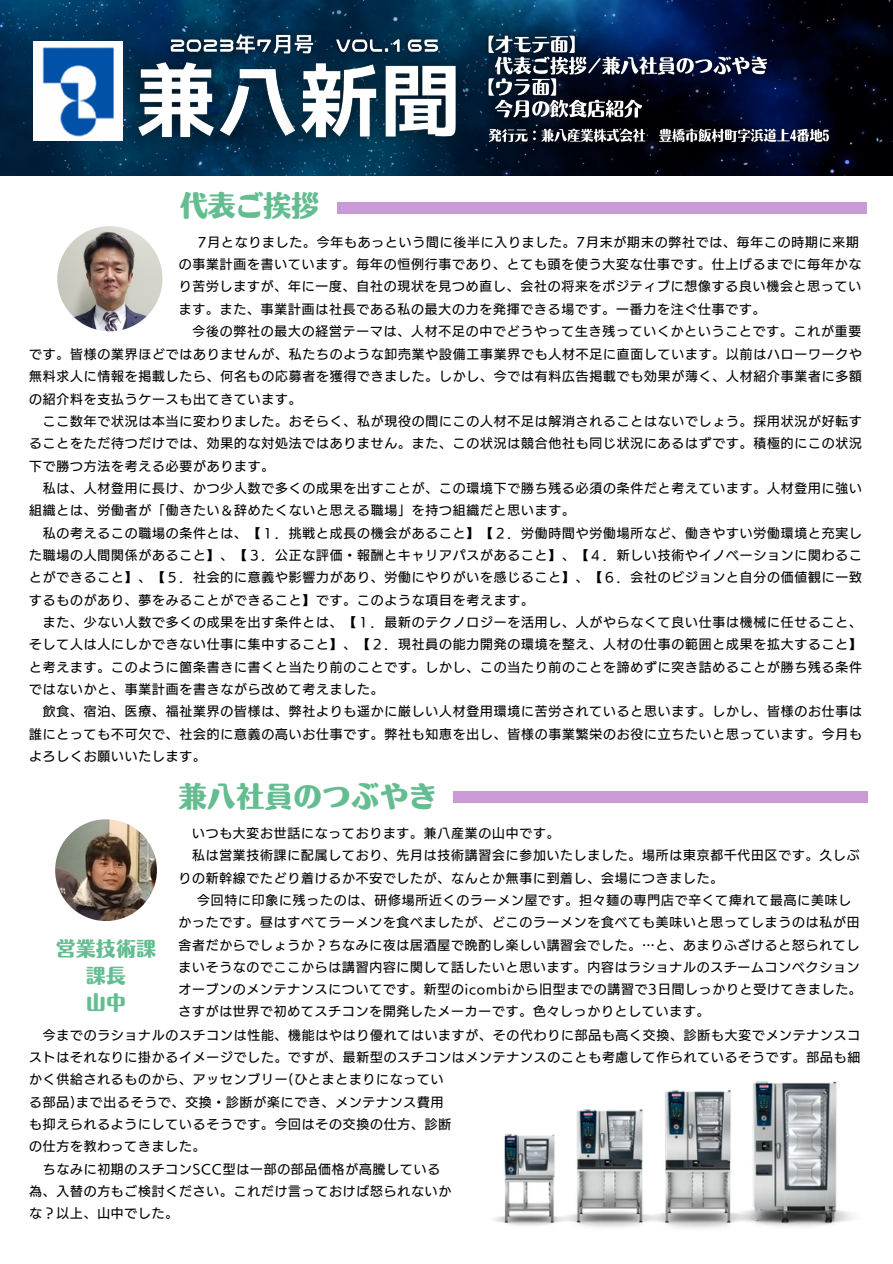
<style>
.page{position:relative;width:893px;height:1264px;background:#fff}
.page>*{position:absolute;margin:0;border:0;box-sizing:border-box;transform-origin:0 0}
.t1{font:27.9px "Motoya Ma Aporo Std W8";letter-spacing:.03em;color:#64bd90}
.t2{font:27.75px "Motoya Ma Aporo Std W8";color:#64bd90}
.t3{font:19.5px "Motoya Ma Aporo Std W8";letter-spacing:.03em;color:#64bd90}
.t4{font:12.75px/22.4px "Canva UD Kakugo Large Pr 6 N M";letter-spacing:.07em;color:#000}
</style>
<div class="page">
<img style="left:0;top:0;width:892px;height:175px">
<div style="left:337px;top:202px;width:529px;height:12px;background:#c99ad5"></div>
<img style="left:57px;top:226px;width:105px;height:105px;border-radius:50%">
<div style="left:453px;top:790px;width:414px;height:12px;background:#c99ad5"></div>
<img style="left:55px;top:819px;width:102px;height:102px;border-radius:50%">
<img style="left:100px;top:28px;width:396px;height:148px">
<img style="left:468px;top:26px;width:308px;height:101px">
<img style="left:161px;top:25px;width:288px;height:41px">
<img style="left:33px;top:41px;width:89px;height:99px">
<img style="left:494px;top:1081px;width:359px;height:148px">
<img style="left:483px;top:123px;width:351px;height:25px">
<p class="t2" style="left:180px;top:191px;width:141px">代表ご挨拶</p>
<p class="t4" style="left:179px;top:231px;width:684px;text-indent:19px">7月となりました。今年もあっという間に後半に入りました。7月末が期末の弊社では、毎年この時期に来期の事業計画を書いています。毎年の恒例行事であり、とても頭を使う大変な仕事です。仕上げるまでに毎年かなり苦労しますが、年に一度、自社の現状を見つめ直し、会社の将来をポジティブに想像する良い機会と思っています。また、事業計画は社長である私の最大の力を発揮できる場です。一番力を注ぐ仕事です。</p>
<p class="t4" style="left:192px;top:320px;width:670px">今後の弊社の最大の経営テーマは、人材不足の中でどうやって生き残っていくかということです。これが重要</p>
<p class="t4" style="left:29px;top:343px;width:834px;text-align:justify">です。皆様の業界ほどではありませんが、私たちのような卸売業や設備工事業界でも人材不足に直面しています。以前はハローワークや無料求人に情報を掲載したら、何名もの応募者を獲得できました。しかし、今では有料広告掲載でも効果が薄く、人材紹介事業者に多額の紹介料を支払うケースも出てきています。</p>
<p class="t4" style="left:29px;top:410px;width:834px;text-align:justify;text-indent:14px">ここ数年で状況は本当に変わりました。おそらく、私が現役の間にこの人材不足は解消されることはないでしょう。採用状況が好転することをただ待つだけでは、効果的な対処法ではありません。また、この状況は競合他社も同じ状況にあるはずです。積極的にこの状況下で勝つ方法を考える必要があります。</p>
<p class="t4" style="left:29px;top:477px;width:834px;text-indent:14px">私は、人材登用に長け、かつ少人数で多くの成果を出すことが、この環境下で勝ち残る必須の条件だと考えています。人材登用に強い組織とは、労働者が「働きたい＆辞めたくないと思える職場」を持つ組織だと思います。</p>
<p class="t4" style="left:29px;top:521px;width:834px;text-align:justify;text-indent:14px">私の考えるこの職場の条件とは、【１．挑戦と成長の機会があること】【２．労働時間や労働場所など、働きやすい労働環境と充実した職場の人間関係があること】、【３．公正な評価・報酬とキャリアパスがあること】、【４．新しい技術やイノベーションに関わることができること】、【５．社会的に意義や影響力があり、労働にやりがいを感じること】、【６．会社のビジョンと自分の価値観に一致するものがあり、夢をみることができること】です。このような項目を考えます。</p>
<p class="t4" style="left:29px;top:611px;width:834px;text-align:justify;text-indent:14px">また、少ない人数で多くの成果を出す条件とは、【１．最新のテクノロジーを活用し、人がやらなくて良い仕事は機械に任せること、そして人は人にしかできない仕事に集中すること】、【２．現社員の能力開発の環境を整え、人材の仕事の範囲と成果を拡大すること】と考えます。このように箇条書きに書くと当たり前のことです。しかし、この当たり前のことを諦めずに突き詰めることが勝ち残る条件ではないかと、事業計画を書きながら改めて考えました。</p>
<p class="t4" style="left:29px;top:700px;width:834px;text-align:justify;text-indent:14px">飲食、宿泊、医療、福祉業界の皆様は、弊社よりも遥かに厳しい人材登用環境に苦労されていると思います。しかし、皆様のお仕事は誰にとっても不可欠で、社会的に意義の高いお仕事です。弊社も知恵を出し、皆様の事業繁栄のお役に立ちたいと思っています。今月もよろしくお願いいたします。</p>
<p class="t3" style="left:56px;top:939px;width:101px">営業技術課</p>
<p class="t3" style="left:86px;top:966px;width:41px">課長</p>
<p class="t3" style="left:86px;top:993px;width:41px">山中</p>
<p class="t1" style="left:179px;top:782px;width:259px">兼八社員のつぶやき</p>
<p class="t4" style="left:192px;top:822px;width:369px">いつも大変お世話になっております。兼八産業の山中です。</p>
<p class="t4" style="left:178px;top:844px;width:682px;text-indent:14px">私は営業技術課に配属しており、先月は技術講習会に参加いたしました。場所は東京都千代田区です。久しぶりの新幹線でたどり着けるか不安でしたが、なんとか無事に到着し、会場につきました。</p>
<p class="t4" style="left:178px;top:888px;width:684px;text-indent:19px">今回特に印象に残ったのは、研修場所近くのラーメン屋です。担々麺の専門店で辛くて痺れて最高に美味しかったです。昼はすべてラーメンを食べましたが、どこのラーメンを食べても美味いと思ってしまうのは私が田舎者だからでしょうか？ちなみに夜は居酒屋で晩酌し楽しい講習会でした。…と、あまりふざけると怒られてしまいそうなのでここからは講習内容に関して話したいと思います。内容はラショナルのスチームコンベクションオーブンのメンテナンスについてです。新型のicombiから旧型までの講習で3日間しっかりと受けてきました。さすがは世界で初めてスチコンを開発したメーカーです。色々しっかりとしています。</p>
<p class="t4" style="left:29px;top:1023px;width:832px;text-align:right">今までのラショナルのスチコンは性能、機能はやはり優れてはいますが、その代わりに部品も高く交換、診断も大変でメンテナンスコストはそれなりに掛かるイメージでした。ですが、最新型のスチコンはメンテナンスのことも考慮して作られているそうです。部品も細</p>
<p class="t4" style="left:29px;top:1068px;width:423px">かく供給されるものから、アッセンブリー(ひとまとまりになっている部品)まで出るそうで、交換・診断が楽にでき、メンテナンス費用も抑えられるようにしているそうです。今回はその交換の仕方、診断の仕方を教わってきました。</p>
<p class="t4" style="left:29px;top:1157px;width:423px;text-indent:14px">ちなみに初期のスチコンSCC型は一部の部品価格が高騰している為、入替の方もご検討ください。これだけ言っておけば怒られないかな？以上、山中でした。</p>
</div>
